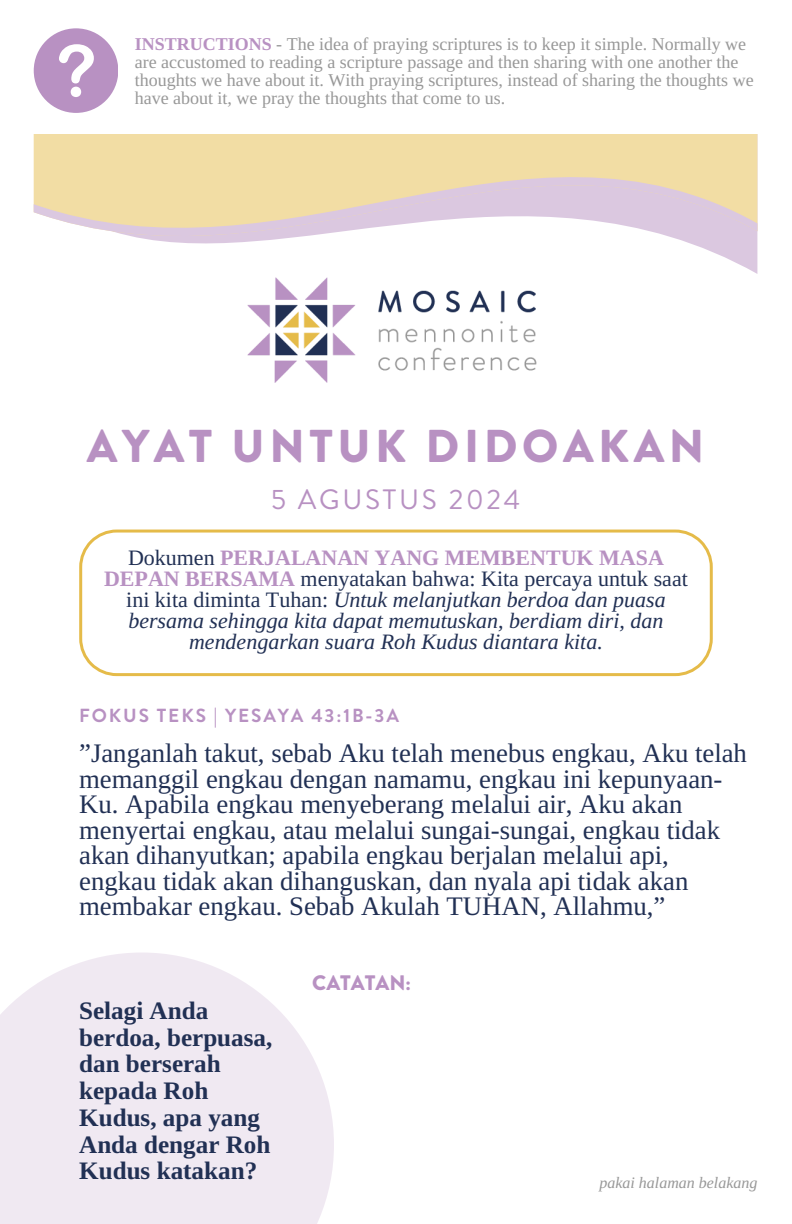
<style>
.page{position:relative;width:792px;height:1224px;background:#fff}
.page>*{position:absolute;margin:0;border:0;box-sizing:border-box;transform-origin:0 0}
.t1{font:900 46px "Brandon Grotesque";letter-spacing:.1em;color:#b891c2}
.t2{font:28px "Brandon Grotesque";letter-spacing:.1em;color:#b891c2}
.t3{font:26.8px/25.6px "Libra Serif Modern";color:#213054}
.t4{font:700 25.2px/26.8px "Libra Serif Modern";color:#213054}
.t5{font:italic 22px/21px "Libra Serif Modern";color:#213054;text-align:center}
.t6{font:900 21px "Brandon Grotesque";color:#b891c2}
.t7{font:700 19px "Brandon Grotesque";letter-spacing:.1em;color:#b891c2}
.t8{font:18px/18px "Libra Serif Modern";color:#989898}
.t9{font:italic 16px "Libra Serif Modern";color:#989898}
.s1{font-weight:700;color:#b891c2}
.s2{font-style:normal}
.s3{font-weight:700;font-style:normal;color:#b891c2}
</style>
<div class="page">
<img style="left:247px;top:277px;width:290px;height:106px">
<svg style="left:0;top:953px;width:334px;height:271px;background:#f1ebf3"></svg>
<svg style="left:34px;top:134px;width:723px;height:140px"></svg>
<div style="left:34px;top:28px;width:84px;height:85px;background:#b891c2;border-radius:50%"></div>
<svg style="left:59px;top:44px;width:35px;height:53px"></svg>
<svg style="left:79px;top:530px;width:633px;height:146px"></svg>
<p class="t8" style="left:135px;top:35px;width:620px"><span class="s1">INSTRUCTIONS</span> - The idea of praying scriptures is to keep it simple. Normally we are accustomed to reading a scripture passage and then sharing with one another the thoughts we have about it. With praying scriptures, instead of sharing the thoughts we have about it, we pray the thoughts that come to us.</p>
<h6 class="t1" style="left:87px;top:414px;width:619px">AYAT UNTUK DIDOAKAN</h6>
<h1 class="t2" style="left:271px;top:480px;width:251px">5 AGUSTUS 2024</h1>
<p class="t5" style="left:104px;top:547px;width:585px"><span class="s2">Dokumen</span> <span class="s3">PERJALANAN YANG MEMBENTUK MASA DEPAN BERSAMA</span> <span class="s2">menyatakan bahwa: Kita percaya untuk saat ini kita diminta Tuhan:</span> Untuk melanjutkan berdoa dan puasa bersama sehingga kita dapat memutuskan, berdiam diri, dan mendengarkan suara Roh Kudus diantara kita.</p>
<h2 class="t7" style="left:79px;top:702px;width:321px">FOKUS TEKS | YESAYA 43:1B-3A</h2>
<h3 class="t3" style="left:79px;top:741px;width:669px">”Janganlah takut, sebab Aku telah menebus engkau, Aku telah memanggil engkau dengan namamu, engkau ini kepunyaan-Ku. Apabila engkau menyeberang melalui air, Aku akan menyertai engkau, atau melalui sungai-sungai, engkau tidak akan dihanyutkan; apabila engkau berjalan melalui api, engkau tidak akan dihanguskan, dan nyala api tidak akan membakar engkau. Sebab Akulah TUHAN, Allahmu,”</h3>
<h4 class="t4" style="left:79px;top:997px;width:195px">Selagi Anda berdoa, berpuasa, dan berserah kepada Roh<br>Kudus, apa yang<br>Anda dengar Roh<br>Kudus katakan?</h4>
<p class="t6" style="left:312px;top:967px;width:100px">CATATAN:</p>
<p class="t9" style="left:599px;top:1174px;width:160px">pakai halaman belakang</p>
</div>
